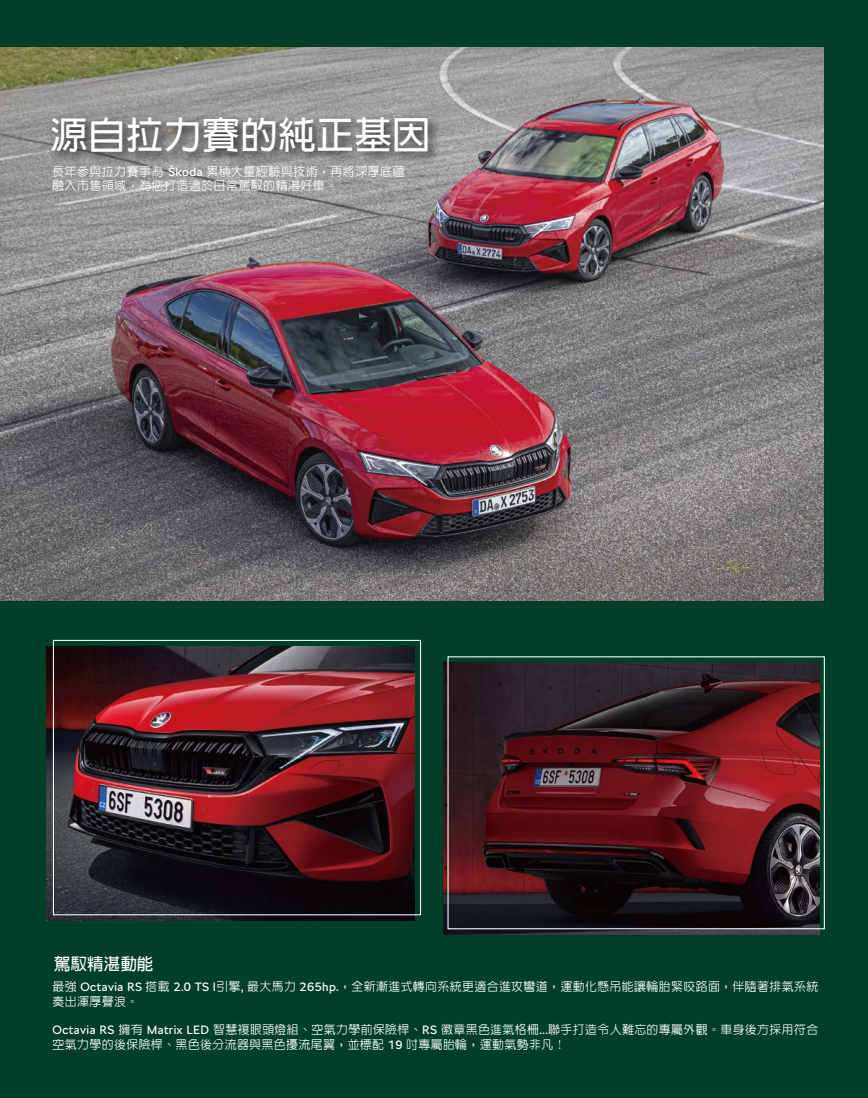
<style>
.page{position:relative;width:868px;height:1098px;background:#fff}
.page>*{position:absolute;margin:0;border:0;box-sizing:border-box;transform-origin:0 0}
.t1{font:700 37.5px "AR New Hei B5";letter-spacing:.015em;color:#fff}
.t2{font:700 16.5px "AR New Hei B5";letter-spacing:.015em;color:#fff}
.t3{font:500 12px/14.4px "AR New Hei B5";letter-spacing:.035em;color:#fff}
.s1{font-family:"SKODA Next";font-weight:400}
.s2{font-family:"Adobe Ming Std";font-weight:300}
</style>
<div class="page">
<div style="left:0;top:0;width:867px;height:1097px;background:#003f27"></div>
<hr style="left:867px;top:0;width:1px;height:1097px;background:#003f27">
<hr style="left:867px;top:153px;width:1px;height:902px;background:#fff">
<img style="left:47px;top:645px;width:367px;height:275px">
<img style="left:0;top:48px;width:823px;height:552px">
<img style="left:41px;top:108px;width:418px;height:64px">
<div style="left:53px;top:639px;width:368px;height:276px;border:1px solid #fff"></div>
<img style="left:443px;top:662px;width:376px;height:272px">
<h1 class="t1" style="left:50px;top:116px;width:381px">源自拉力賽的純正基因</h1>
<p class="t3" style="left:52px;top:164px;width:354px">長年參與拉力賽事為 <span class="s1">Škoda</span> 累積大量經驗與技術，再將深厚底蘊融入市售領域，為您打造適於日常駕馭的精湛好車。</p>
<h2 class="t2" style="left:54px;top:955px;width:101px">駕馭精湛動能</h2>
<p class="t3" style="left:53px;top:978px;width:767px">最強 <span class="s1">Octavia RS</span> 搭載 <span class="s1">2.0 TS I</span>引擎<span class="s1">,</span> 最大馬力 <span class="s1">265hp.</span>，全新漸進式轉向系統更適合進攻彎道，運動化懸吊能讓輪胎緊咬路面，伴隨著排氣系統奏出渾厚聲浪。</p>
<p class="t3" style="left:53px;top:1022px;width:767px"><span class="s1">Octavia RS</span> 擁有 <span class="s1">Matrix LED</span> 智慧複眼頭燈組、空氣力學前保險桿、<span class="s1">RS</span> 徽章黑色進氣格柵<span class="s1">...</span>聯手打造令人難忘的專屬外觀。車身後方採用符合空氣力學的後保險桿、黑色後分流器與黑色擾流尾翼，並標配 <span class="s1">19</span> 吋專屬胎輪，運動氣勢非凡<span class="s2">！</span></p>
</div>
